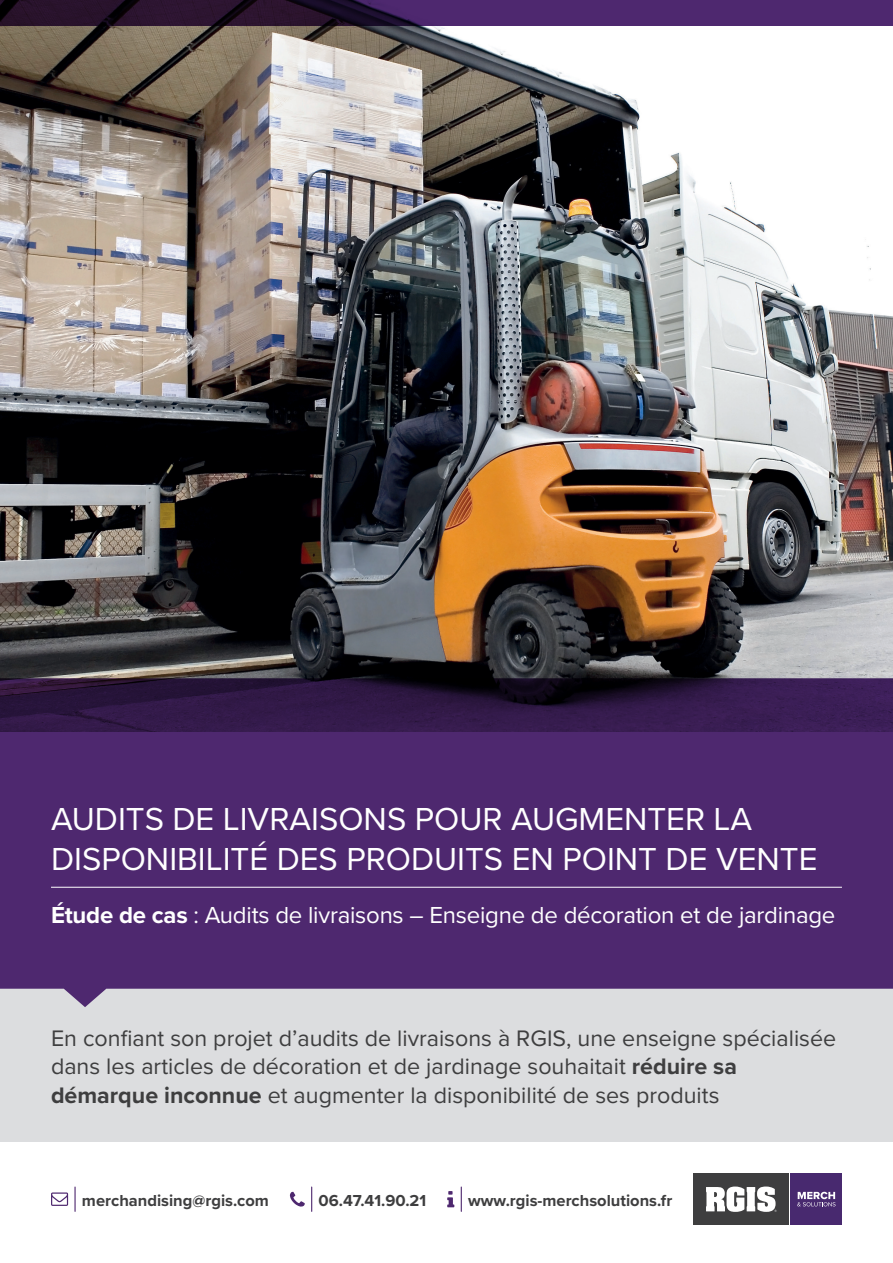
<style>
.page{position:relative;width:893px;height:1263px;background:#fff}
.page>*{position:absolute;margin:0;border:0;box-sizing:border-box;transform-origin:0 0}
.t1{font:33px/39.6px "Proxima Nova";color:#fff}
.t2{font:24px "Proxima Nova";letter-spacing:-.01em;color:#fff}
.t3{font:23.25px/28.5px "Proxima Nova";color:#3e3e3f}
.t4{font:700 16.5px "Proxima Nova";color:#3e3e3f}
.s1{font-weight:700}
</style>
<div class="page">
<svg style="left:461px;top:1187px;width:1px;height:24px"></svg>
<svg style="left:447px;top:1191px;width:7px;height:16px"></svg>
<hr style="left:74px;top:1187px;width:2px;height:24px;background:#4e286f">
<svg style="left:51px;top:1192px;width:17px;height:14px"></svg>
<svg style="left:311px;top:1187px;width:1px;height:24px"></svg>
<svg style="left:290px;top:1192px;width:15px;height:15px"></svg>
<div style="left:693px;top:1174px;width:95px;height:51px;background:#3e3e3f"></div>
<svg style="left:706px;top:1186px;width:71px;height:26px"></svg>
<div style="left:791px;top:1174px;width:51px;height:51px;background:#48296f"></div>
<svg style="left:797px;top:1192px;width:38px;height:14px"></svg>
<div style="left:0;top:989px;width:893px;height:153px;background:#dcdddf"></div>
<svg style="left:0;top:731px;width:893px;height:276px;fill:#4e286f"></svg>
<hr style="left:51px;top:887px;width:791px;height:1px;background:#fff">
<img style="left:0;top:26px;width:893px;height:705px">
<svg style="left:0;top:0;width:893px;height:26px;fill:#4e286f"></svg>
<h1 class="t1" style="left:51px;top:798px;width:768px">AUDITS DE LIVRAISONS POUR AUGMENTER LA<br>DISPONIBILITÉ DES PRODUITS EN POINT DE VENTE</h1>
<p class="t2" style="left:51px;top:897px;width:786px"><span class="s1">Étude de cas</span> : Audits de livraisons – Enseigne de décoration et de jardinage</p>
<p class="t3" style="left:51px;top:1023px;width:787px">En confiant son projet d’audits de livraisons à RGIS, une enseigne spécialisée dans les articles de décoration et de jardinage souhaitait <span class="s1">réduire sa démarque inconnue</span> et augmenter la disponibilité de ses produits</p>
<p class="t4" style="left:82px;top:1188px;width:189px">merchandising@rgis.com</p>
<p class="t4" style="left:319px;top:1188px;width:109px">06.47.41.90.21</p>
<p class="t4" style="left:468px;top:1188px;width:206px">www.rgis-merchsolutions.fr</p>
</div>
